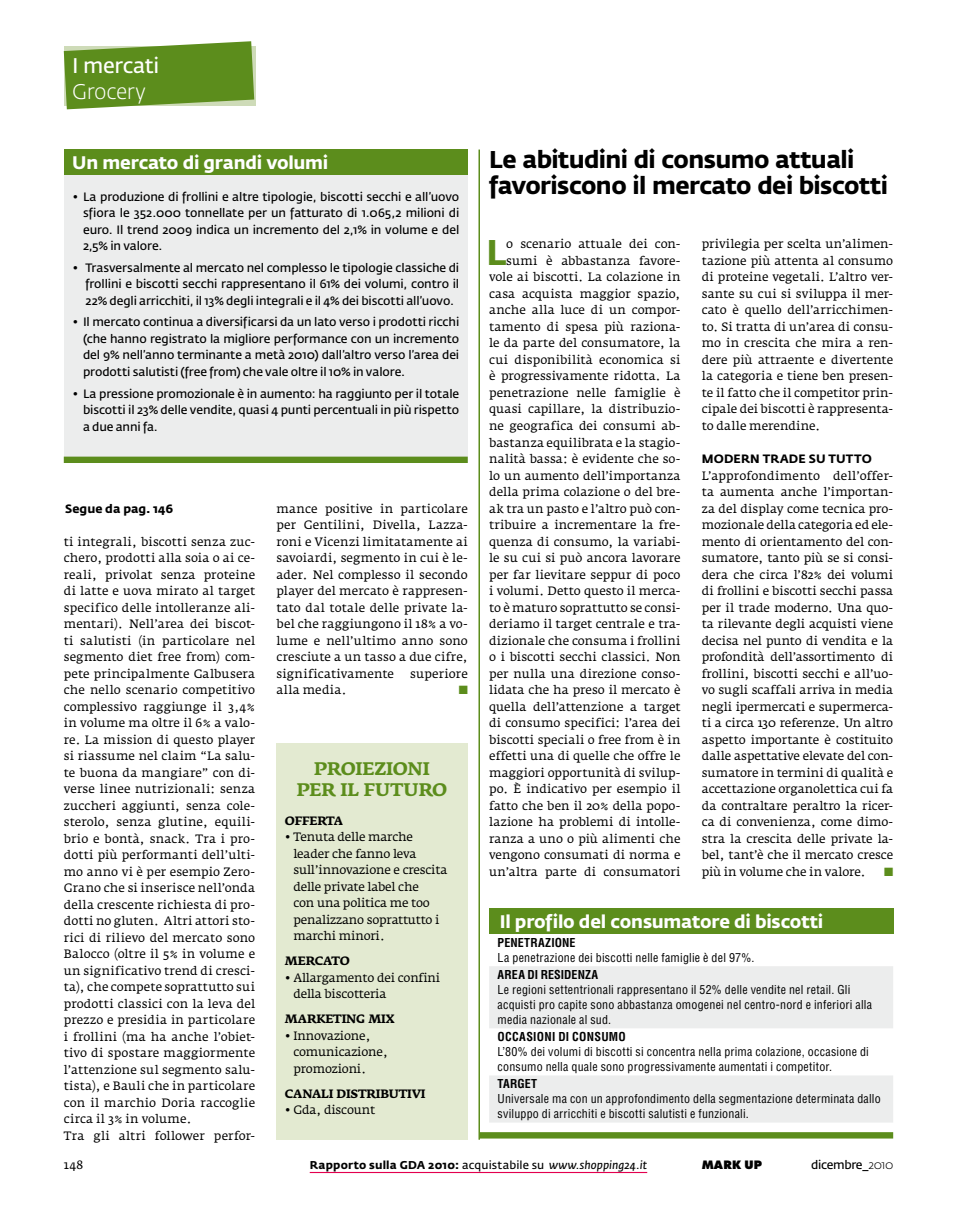
<style>
.page{position:relative;width:957px;height:1212px;background:#fff}
.page>*{position:absolute;margin:0;border:0;box-sizing:border-box;transform-origin:0 0}
.t1{font:700 35.4px "Fedra Sans Std";color:#5c8d1c}
.t2{font:700 24px/25.5px "Fedra Sans Std";letter-spacing:-.025em;color:#000}
.t3{font:600 21px "Fedra Sans Std";letter-spacing:-.015em;color:#fff}
.t4{font:300 21px "Fedra Sans Std";letter-spacing:-.015em;color:#fff}
.t5{font:700 18px "Fedra Sans Std";letter-spacing:-.015em;color:#fff}
.t6{font:700 18px "Fedra Serif A Std";color:#5c8d1c}
.t7{font:12px/16.5px "Fedra Serif A Std";letter-spacing:.005em;color:#000;text-align:justify}
.t8{font:600 12px/16.5px "Fedra Sans Std";letter-spacing:-.01em;color:#000;text-align:justify}
.t9{font:condensed 12px/15px "Helvetica LT Std";letter-spacing:.02em;color:#000}
.t10{font:12px/16.5px "Fedra Serif A Std";letter-spacing:-.015em;color:#000}
.t11{font:700 condensed 12px "Helvetica LT Std";letter-spacing:.02em;color:#000}
.t12{font:700 12px "Fedra Serif A Std";letter-spacing:-.015em;color:#000}
.t13{font:700 12px "Fedra Sans Std";letter-spacing:.005em;color:#000}
.t14{font:600 12px "Fedra Sans Std";letter-spacing:-.03em;color:#000}
.t15{font:12px "Fedra Serif A Std";letter-spacing:.03em;color:#000}
.t16{font:12px "Zapf Dingbats";color:#5c8d1c}
.t17{font:700 11.25px "Fedra Sans Std";letter-spacing:.015em;color:#000}
.t18{font:800 11.25px "Futura Std";letter-spacing:.015em;color:#000}
.s1{font-family:"Fedra Sans Std";font-weight:600}
.s2{font-weight:600}
.s3{font-weight:600;font-style:italic}
.s4{font-weight:300}
</style>
<div class="page">
<svg style="left:64px;top:41px;width:190px;height:68px;background:#719c3a"></svg>
<hr style="left:310px;top:1172px;width:337px;height:1px;background:#e3004f">
<div style="left:479px;top:1132px;width:414px;height:6px;background:#5c8d1c"></div>
<div style="left:489px;top:908px;width:404px;height:26px;background:#5c8d1c"></div>
<svg style="left:489px;top:966px;width:404px;height:156px;fill:#eceded"></svg>
<div style="left:64px;top:151px;width:404px;height:312px;background:#eceded"></div>
<div style="left:64px;top:149px;width:404px;height:26px;background:#5c8d1c"></div>
<div style="left:64px;top:457px;width:404px;height:6px;background:#5c8d1c"></div>
<div style="left:276px;top:743px;width:192px;height:396px;background:#e3ead1"></div>
<hr style="left:478px;top:150px;width:2px;height:990px;background:#5c8d1c">
<h3 class="t3" style="left:72px;top:53px;width:89px">I mercati</h3>
<h3 class="t4" style="left:72px;top:79px;width:75px">Grocery</h3>
<h3 class="t5" style="left:72px;top:151px;width:258px">Un mercato di grandi volumi</h3>
<p class="t8" style="left:83px;top:188px;width:378px;text-indent:-11px">• La produzione di frollini e altre tipologie, biscotti secchi e all’uovo sfiora le 352.000 tonnellate per un fatturato di 1.065,2 milioni di euro. Il trend 2009 indica un incremento del 2,1% in volume e del 2,5% in valore.</p>
<p class="t8" style="left:85px;top:259px;width:375px;text-indent:-13px">• Trasversalmente al mercato nel complesso le tipologie classiche di frollini e biscotti secchi rappresentano il 61% dei volumi, contro il 22% degli arricchiti, il 13% degli integrali e il 4% dei biscotti all’uovo.</p>
<p class="t8" style="left:83px;top:314px;width:378px;text-indent:-11px">• Il mercato continua a diversificarsi da un lato verso i prodotti ricchi (che hanno registrato la migliore performance con un incremento del 9% nell’anno terminante a metà 2010) dall’altro verso l’area dei prodotti salutisti (free from) che vale oltre il 10% in valore.</p>
<p class="t8" style="left:83px;top:385px;width:378px;text-indent:-11px">• La pressione promozionale è in aumento: ha raggiunto per il totale biscotti il 23% delle vendite, quasi 4 punti percentuali in più rispetto a due anni fa.</p>
<p class="t13" style="left:65px;top:500px;width:110px">Segue da pag. 146</p>
<p class="t7" style="left:64px;top:533px;width:193px;text-align:left">ti integrali, biscotti senza zuc&shy;chero, prodotti alla soia o ai ce&shy;reali, privolat senza proteine di latte e uova mirato al target specifico delle intolleranze ali&shy;mentari). Nell’area dei biscot&shy;ti salutisti (in particolare nel segmento diet free from) com&shy;pete principalmente Galbusera che nello scenario competitivo complessivo raggiunge il 3,4% in volume ma oltre il 6% a valo&shy;re. La mission di questo player si riassume nel claim “La salu&shy;te buona da mangiare” con di&shy;verse linee nutrizionali: senza zuccheri aggiunti, senza cole&shy;sterolo, senza glutine, equili&shy;brio e bontà, snack. Tra i pro&shy;dotti più performanti dell’ulti&shy;mo anno vi è per esempio Zero-<br>Grano che si inserisce nell’onda della crescente richiesta di pro&shy;dotti no gluten. Altri attori sto&shy;rici di rilievo del mercato sono<br>Balocco (oltre il 5% in volume e un significativo trend di cresci&shy;ta), che compete soprattutto sui prodotti classici con la leva del prezzo e presidia in particolare i frollini (ma ha anche l’obiet&shy;tivo di spostare maggiormente l’attenzione sul segmento salu&shy;tista), e Bauli che in particolare con il marchio Doria raccoglie circa il 3% in volume.<br>Tra gli altri follower perfor-</p>
<p class="t7" style="left:276px;top:500px;width:193px">mance positive in particolare per Gentilini, Divella, Lazza&shy;roni e Vicenzi limitatamente ai savoiardi, segmento in cui è le&shy;ader. Nel complesso il secondo player del mercato è rappresen&shy;tato dal totale delle private la&shy;bel che raggiungono il 18% a vo&shy;lume e nell’ultimo anno sono cresciute a un tasso a due cifre, significativamente</p>
<p class="t7" style="left:410px;top:665px;width:59px">superiore</p>
<p class="t15" style="left:276px;top:683px;width:72px">alla media.</p>
<p class="t16" style="left:459px;top:684px;width:11px">■</p>
<h3 class="t6" style="left:314px;top:758px;width:26px">PROIE</h3>
<h3 class="t6" style="left:374px;top:758px;width:56px">ZIONI</h3>
<h3 class="t6" style="left:297px;top:779px;width:14px">PER</h3>
<h3 class="t6" style="left:340px;top:779px;width:94px">IL FUTURO</h3>
<p class="t12" style="left:285px;top:814px;width:60px">OFFERTA</p>
<p class="t10" style="left:293px;top:829px;width:155px;text-indent:-8px"><span class="s1">•</span> Tenuta delle marche leader che fanno leva sull’innovazione e crescita delle private label che<br>con una politica me too penalizzano soprattutto i marchi minori.</p>
<p class="t12" style="left:285px;top:954px;width:66px">MERCATO</p>
<p class="t10" style="left:293px;top:969px;width:148px;text-indent:-8px"><span class="s1">•</span> Allargamento dei confini della biscotteria</p>
<p class="t12" style="left:285px;top:1012px;width:111px">MARKETING MIX</p>
<p class="t10" style="left:293px;top:1027px;width:96px;text-indent:-8px"><span class="s1">•</span> Innovazione, comunicazione, promozioni.</p>
<p class="t12" style="left:285px;top:1087px;width:142px">CANALI DISTRIBUTIVI</p>
<p class="t10" style="left:285px;top:1102px;width:92px"><span class="s1">•</span> Gda, discount</p>
<h2 class="t2" style="left:489px;top:147px;width:400px">Le abitudini di consumo attuali favoriscono il mercato dei biscotti</h2>
<p class="t7" style="left:489px;top:236px;width:193px;text-align:right">o scenario attuale dei con&shy;sumi è abbastanza favore&shy;vole ai biscotti. La colazione in casa acquista maggior spazio, anche alla luce di un compor&shy;tamento di spesa più raziona&shy;le da parte del consumatore, la cui disponibilità economica si è progressivamente ridotta. La penetrazione nelle famiglie è quasi capillare, la distribuzio&shy;ne geografica dei consumi ab&shy;bastanza equilibrata e la stagio&shy;nalità bassa: è evidente che so&shy;lo un aumento dell’importanza della prima colazione o del bre&shy;ak tra un pasto e l’altro può con&shy;tribuire a incrementare la fre&shy;quenza di consumo, la variabi&shy;le su cui si può ancora lavorare per far lievitare seppur di poco i volumi. Detto questo il merca&shy;to è maturo soprattutto se consi&shy;deriamo il target centrale e tra&shy;dizionale che consuma i frollini o i biscotti secchi classici. Non per nulla una direzione conso&shy;lidata che ha preso il mercato è quella dell’attenzione a target di consumo specifici: l’area dei biscotti speciali o free from è in effetti una di quelle che offre le maggiori opportunità di svilup&shy;po. È indicativo per esempio il fatto che ben il 20% della popo&shy;lazione ha problemi di intolle&shy;ranza a uno o più alimenti che vengono consumati di norma e un’altra parte di consumatori</p>
<p class="t7" style="left:702px;top:236px;width:193px">privilegia per scelta un’alimen&shy;tazione più attenta al consumo di proteine vegetali. L’altro ver&shy;sante su cui si sviluppa il mer&shy;cato è quello dell’arricchimen&shy;to. Si tratta di un’area di consu&shy;mo in crescita che mira a ren&shy;dere più attraente e divertente la categoria e tiene ben presen&shy;te il fatto che il competitor prin&shy;cipale dei biscotti è rappresenta&shy;to dalle merendine.</p>
<h1 class="t1" style="left:486px;top:230px;width:22px">L</h1>
<p class="t13" style="left:702px;top:451px;width:22px">Modern</p>
<p class="t13" style="left:762px;top:451px;width:10px">trade</p>
<p class="t13" style="left:809px;top:451px;width:30px">su tutto</p>
<p class="t7" style="left:702px;top:467px;width:193px">L’approfondimento dell’offer&shy;ta aumenta anche l’importan&shy;za del display come tecnica pro&shy;mozionale della categoria ed ele&shy;mento di orientamento del con&shy;sumatore, tanto più se si consi&shy;dera che circa l’82% dei volumi di frollini e biscotti secchi passa per il trade moderno. Una quo&shy;ta rilevante degli acquisti viene decisa nel punto di vendita e la profondità dell’assortimento di frollini, biscotti secchi e all’uo&shy;vo sugli scaffali arriva in media negli ipermercati e supermerca&shy;ti a circa 130 referenze. Un altro aspetto importante è costituito dalle aspettative elevate del con&shy;sumatore in termini di qualità e accettazione organolettica cui fa da contraltare peraltro la ricer&shy;ca di convenienza, come dimo&shy;stra la crescita delle private la&shy;bel, tant’è che il mercato cresce più in volume che in valore.</p>
<p class="t16" style="left:884px;top:866px;width:11px">■</p>
<h3 class="t5" style="left:500px;top:910px;width:325px">Il profilo del consumatore di biscotti</h3>
<p class="t11" style="left:497px;top:935px;width:15px">PENET</p>
<p class="t11" style="left:530px;top:935px;width:39px">RAZIONE</p>
<p class="t9" style="left:497px;top:950px;width:258px">La penetrazione dei biscotti nelle famiglie è del 97%.</p>
<p class="t11" style="left:497px;top:967px;width:58px">AREA DI RESIDEN</p>
<p class="t11" style="left:585px;top:967px;width:15px">ZA</p>
<p class="t9" style="left:497px;top:982px;width:376px">Le regioni settentrionali rappresentano il 52% delle vendite nel retail. Gli acquisti pro capite sono abbastanza omogenei nel centro-nord e inferiori alla media nazionale al sud.</p>
<p class="t11" style="left:497px;top:1029px;width:8px">OCC</p>
<p class="t11" style="left:519px;top:1029px;width:108px">ASIONI DI CONSUMO</p>
<p class="t9" style="left:497px;top:1044px;width:373px">L’80% dei volumi di biscotti si concentra nella prima colazione, occasione di consumo nella quale sono progressivamente aumentati i competitor.</p>
<p class="t11" style="left:497px;top:1076px;width:28px">TARGET</p>
<p class="t9" style="left:497px;top:1091px;width:385px">Universale ma con un approfondimento della segmentazione determinata dallo sviluppo di arricchiti e biscotti salutisti e funzionali.</p>
<p class="t7" style="left:64px;top:1156px;width:21px">148</p>
<p class="t17" style="left:310px;top:1157px;width:339px">Rapporto sulla GDA 2010: <span class="s2">acquistabile su</span> <span class="s3">www.shopping24.it</span></p>
<p class="t18" style="left:702px;top:1158px;width:62px">MARK UP</p>
<p class="t14" style="left:811px;top:1157px;width:84px">dicembre_<span class="s4">2010</span></p>
</div>
